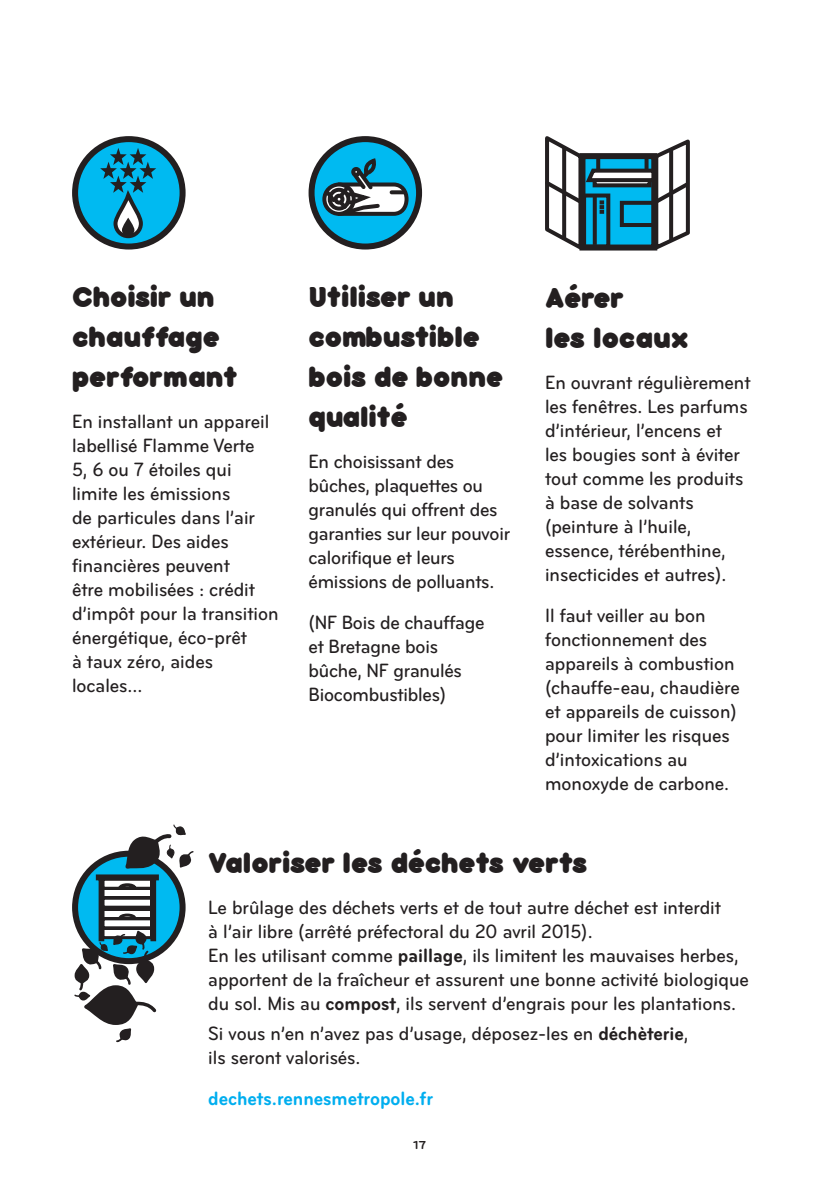
<style>
.page{position:relative;width:840px;height:1191px;background:#fff}
.page>*{position:absolute;margin:0;border:0;box-sizing:border-box;transform-origin:0 0}
.t1{font:900 32px/40px "bubbleboddy";color:#231f20}
.t2{font:500 condensed 20px/24px "Bryant";color:#231f20}
.t3{font:700 condensed 20px "Bryant";color:#00aeef}
.t4{font:700 12px "Bryant";color:#231f20}
.s1{font-weight:700}
</style>
<div class="page">
<div style="left:75px;top:139px;width:107px;height:107px;background:#00baf1;border-radius:50%"></div>
<div style="left:72px;top:136px;width:113px;height:113px;border:6px solid #231f20;border-radius:50%"></div>
<svg style="left:311px;top:139px;width:108px;height:107px;background:#059fcd"></svg>
<div style="left:308px;top:136px;width:114px;height:113px;border:6px solid #231f20;border-radius:50%"></div>
<svg style="left:545px;top:136px;width:145px;height:115px"></svg>
<svg style="left:115px;top:195px;width:26px;height:41px"></svg>
<div style="left:113px;top:193px;width:30px;height:45px;border:4px solid #231f20;border-radius:13px"></div>
<svg style="left:122px;top:218px;width:12px;height:18px"></svg>
<svg style="left:100px;top:148px;width:56px;height:45px"></svg>
<svg style="left:321px;top:160px;width:89px;height:58px"></svg>
<svg style="left:73px;top:824px;width:121px;height:219px"></svg>
<h1 class="t1" style="left:72px;top:274px;width:167px">Choisir un chauffage performant</h1>
<p class="t2" style="left:72px;top:409px;width:208px">En installant un appareil labellisé Flamme Verte<br>5, 6 ou 7 étoiles qui limite les émissions<br>de particules dans l’air extérieur. Des aides financières peuvent<br>être mobilisées : crédit d’impôt pour la transition énergétique, éco-prêt<br>à taux zéro, aides locales…</p>
<h1 class="t1" style="left:308px;top:274px;width:196px">Utiliser un combustible bois de bonne qualité</h1>
<p class="t2" style="left:308px;top:449px;width:203px">En choisissant des bûches, plaquettes ou granulés qui offrent des garanties sur leur pouvoir calorifique et leurs émissions de polluants.</p>
<p class="t2" style="left:308px;top:610px;width:177px">(NF Bois de chauffage et Bretagne bois bûche, NF granulés<br>Biocombustibles)</p>
<h1 class="t1" style="left:544px;top:275px;width:145px">Aérer<br>les locaux</h1>
<p class="t2" style="left:544px;top:370px;width:207px">En ouvrant régulièrement les fenêtres. Les parfums d’intérieur, l’encens et<br>les bougies sont à éviter tout comme les produits à base de solvants (peinture à l’huile, essence, térébenthine, insecticides et autres).</p>
<p class="t2" style="left:544px;top:603px;width:196px">Il faut veiller au bon fonctionnement des appareils à combustion (chauffe-eau, chaudière et appareils de cuisson) pour limiter les risques d’intoxications au monoxyde de carbone.</p>
<h1 class="t1" style="left:208px;top:840px;width:381px">Valoriser les déchets verts</h1>
<p class="t2" style="left:208px;top:895px;width:541px">Le brûlage des déchets verts et de tout autre déchet est interdit<br>à l’air libre (arrêté préfectoral du 20 avril 2015).<br>En les utilisant comme <span class="s1">paillage</span>, ils limitent les mauvaises herbes, apportent de la fraîcheur et assurent une bonne activité biologique du sol. Mis au <span class="s1">compost</span>, ils servent d’engrais pour les plantations.</p>
<p class="t2" style="left:208px;top:1021px;width:481px">Si vous n’en n’avez pas d’usage, déposez-les en <span class="s1">déchèterie</span>, ils seront valorisés.</p>
<p class="t3" style="left:208px;top:1087px;width:226px">dechets.rennesmetropole.fr</p>
<p class="t4" style="left:413px;top:1138px;width:14px">17</p>
</div>
